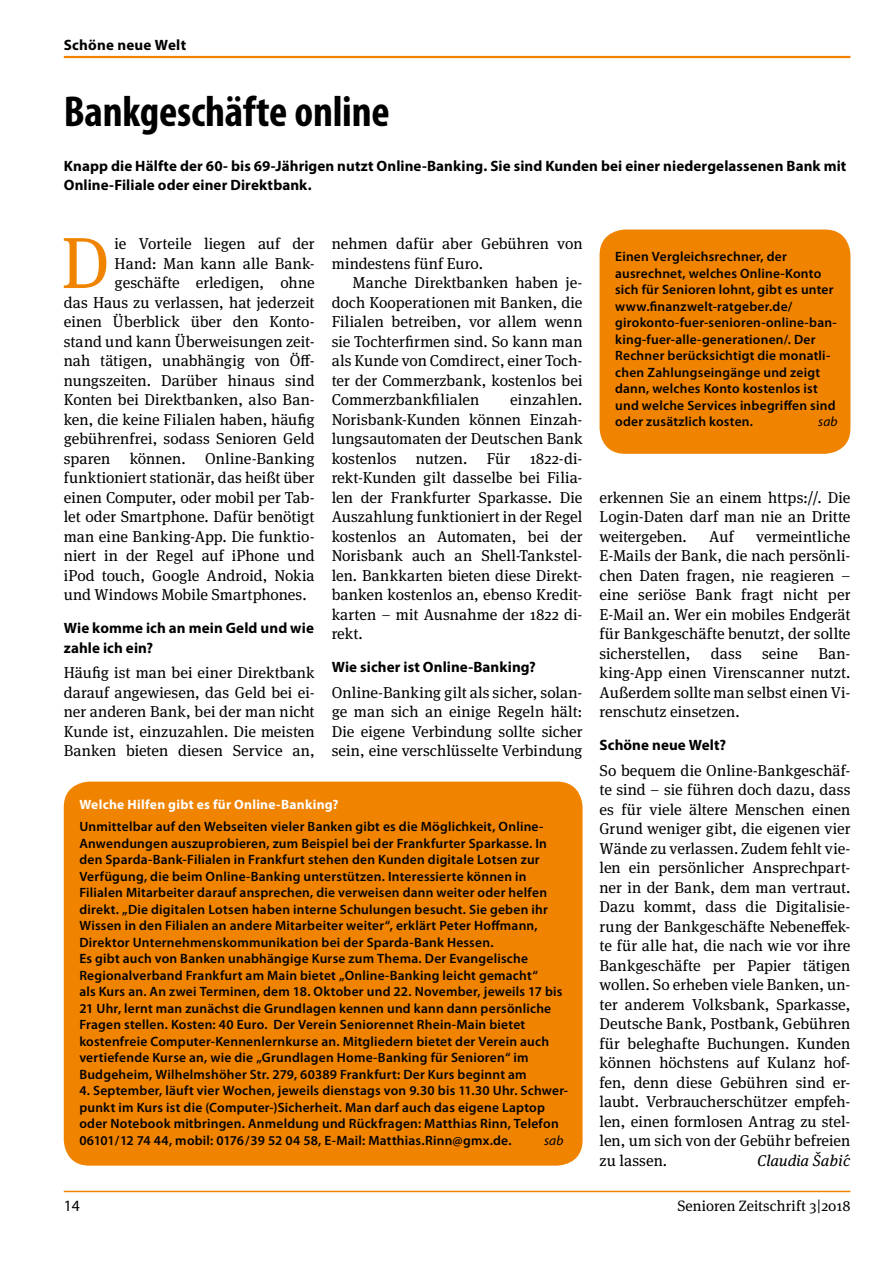
<style>
.page{position:relative;width:893px;height:1263px;background:#fff}
.page>*{position:absolute;margin:0;border:0;box-sizing:border-box;transform-origin:0 0}
.t1{font:72.3px "Meta Serif OT";color:#f08300}
.t2{font:700 condensed 43.5px "Myriad Pro";letter-spacing:-.005em;color:#000}
.t3{font:15.75px/19.5px "Meta Serif OT";letter-spacing:.005em;color:#000;text-align:justify}
.t4{font:italic 15.75px "Meta Serif OT";letter-spacing:.005em;color:#000}
.t5{font:15.75px "Myriad Pro";color:#000}
.t6{font:700 15px/19.5px "Myriad Pro";letter-spacing:.005em;color:#000}
.t7{font:15px "Meta Serif OT";letter-spacing:.005em;color:#000}
.t8{font:600 13.5px/16.5px "Myriad Pro";letter-spacing:.015em;color:#000}
.t9{font:700 13.5px "Myriad Pro";letter-spacing:.02em;color:#fff}
.t10{font:italic 13.5px "Myriad Pro";letter-spacing:.01em;color:#000}
</style>
<div class="page">
<hr style="left:64px;top:56px;width:786px;height:2px;background:#f08300">
<hr style="left:64px;top:1191px;width:786px;height:1px;background:#f08300">
<div style="left:64px;top:782px;width:519px;height:384px;background:#f08300;border-radius:26px"></div>
<div style="left:600px;top:230px;width:250px;height:224px;background:#f08300;border-radius:26px"></div>
<p class="t6" style="left:64px;top:34px;width:124px">Schöne neue Welt</p>
<h2 class="t2" style="left:64px;top:84px;width:327px">Bankgeschäfte online</h2>
<p class="t6" style="left:64px;top:155px;width:784px">Knapp die Hälfte der 60- bis 69-Jährigen nutzt Online-Banking. Sie sind Kunden bei einer niedergelassenen Bank mit<br>Online-Filiale oder einer Direktbank.</p>
<h1 class="t1" style="left:61px;top:221px;width:50px">D</h1>
<p class="t3" style="left:115px;top:234px;width:202px">ie Vorteile liegen auf der</p>
<p class="t3" style="left:115px;top:254px;width:202px">Hand: Man kann alle Bank-</p>
<p class="t3" style="left:115px;top:273px;width:202px">geschäfte erledigen, ohne</p>
<p class="t3" style="left:64px;top:293px;width:252px">das Haus zu verlassen, hat jederzeit</p>
<p class="t3" style="left:64px;top:312px;width:252px">einen Überblick über den Konto-</p>
<p class="t3" style="left:64px;top:332px;width:252px">stand und kann Überweisungen zeit-</p>
<p class="t3" style="left:64px;top:351px;width:252px">nah tätigen, unabhängig von Öff-</p>
<p class="t3" style="left:64px;top:371px;width:252px">nungszeiten. Darüber hinaus sind</p>
<p class="t3" style="left:64px;top:390px;width:252px">Konten bei Direktbanken, also Ban-</p>
<p class="t3" style="left:64px;top:410px;width:252px">ken, die keine Filialen haben, häufig</p>
<p class="t3" style="left:64px;top:429px;width:252px">gebührenfrei, sodass Senioren Geld</p>
<p class="t3" style="left:64px;top:449px;width:252px">sparen können. Online-Banking</p>
<p class="t3" style="left:64px;top:468px;width:252px">funktioniert stationär, das heißt über</p>
<p class="t3" style="left:64px;top:488px;width:252px">einen Computer, oder mobil per Tab-</p>
<p class="t3" style="left:64px;top:507px;width:252px">let oder Smartphone. Dafür benötigt</p>
<p class="t3" style="left:64px;top:527px;width:252px">man eine Banking-App. Die funktio-</p>
<p class="t3" style="left:64px;top:546px;width:252px">niert in der Regel auf iPhone und</p>
<p class="t3" style="left:64px;top:566px;width:252px">iPod touch, Google Android, Nokia</p>
<p class="t3" style="left:64px;top:585px;width:244px">und Windows Mobile Smartphones.</p>
<p class="t6" style="left:64px;top:618px;width:252px">Wie komme ich an mein Geld und wie zahle ich ein?</p>
<p class="t3" style="left:64px;top:663px;width:252px">Häufig ist man bei einer Direktbank darauf angewiesen, das Geld bei ei&shy;ner anderen Bank, bei der man nicht Kunde ist, einzuzahlen. Die meisten Banken bieten diesen Service an,</p>
<p class="t3" style="left:332px;top:234px;width:252px">nehmen dafür aber Gebühren von mindestens fünf Euro.</p>
<p class="t3" style="left:332px;top:273px;width:252px;text-indent:21px">Manche Direktbanken haben je&shy;doch Kooperationen mit Banken, die Filialen betreiben, vor allem wenn sie Tochterfirmen sind. So kann man als Kunde von Comdirect, einer Toch&shy;ter der Commerzbank, kostenlos bei Commerzbankfilialen</p>
<p class="t3" style="left:332px;top:390px;width:252px;text-indent:179px">einzahlen.<br>Norisbank-Kunden können Einzah&shy;lungsautomaten der Deutschen Bank kostenlos nutzen. Für 1822-di&shy;rekt-Kunden gilt dasselbe bei Filia&shy;len der Frankfurter Sparkasse. Die Auszahlung funktioniert in der Regel kostenlos an Automaten, bei der Norisbank auch an Shell-Tankstel&shy;len. Bankkarten bieten diese Direkt&shy;banken kostenlos an, ebenso Kredit&shy;karten – mit Ausnahme der 1822 di&shy;rekt.</p>
<p class="t6" style="left:332px;top:657px;width:206px">Wie sicher ist Online-Banking?</p>
<p class="t3" style="left:332px;top:683px;width:252px">Online-Banking gilt als sicher, solan&shy;ge man sich an einige Regeln hält:<br>Die eigene Verbindung sollte sicher sein, eine verschlüsselte Verbindung</p>
<p class="t9" style="left:79px;top:795px;width:261px">Welche Hilfen gibt es für Online-Banking?</p>
<p class="t8" style="left:79px;top:818px;width:484px">Unmittelbar auf den Webseiten vieler Banken gibt es die Möglichkeit, Online-Anwendungen auszuprobieren, zum Beispiel bei der Frankfurter Sparkasse. In den Sparda-Bank-Filialen in Frankfurt stehen den Kunden digitale Lotsen zur Verfügung, die beim Online-Banking unterstützen. Interessierte können in Filialen Mitarbeiter darauf ansprechen, die verweisen dann weiter oder helfen direkt. „Die digitalen Lotsen haben interne Schulungen besucht. Sie geben ihr Wissen in den Filialen an andere Mitarbeiter weiter“, erklärt Peter Hoffmann, Direktor Unternehmenskommunikation bei der Sparda-Bank Hessen.<br>Es gibt auch von Banken unabhängige Kurse zum Thema. Der Evangelische Regionalverband Frankfurt am Main bietet „Online-Banking leicht gemacht“<br>als Kurs an. An zwei Terminen, dem 18. Oktober und 22. November, jeweils 17 bis 21 Uhr, lernt man zunächst die Grundlagen kennen und kann dann persönliche Fragen stellen. Kosten: 40 Euro. Der Verein Seniorennet Rhein-Main bietet kostenfreie Computer-Kennenlernkurse an. Mitgliedern bietet der Verein auch vertiefende Kurse an, wie die „Grundlagen Home-Banking für Senioren“ im Budgeheim, Wilhelmshöher Str. 279, 60389 Frankfurt: Der Kurs beginnt am</p>
<p class="t8" style="left:79px;top:1082px;width:490px">4. September, läuft vier Wochen, jeweils dienstags von 9.30 bis 11.30 Uhr. Schwer&shy;punkt im Kurs ist die (Computer-)Sicherheit. Man darf auch das eigene Laptop oder Notebook mitbringen. Anmeldung und Rückfragen: Matthias Rinn, Telefon 06101/12 74 44, mobil: 0176/39 52 04 58, E-Mail: Matthias.Rinn@gmx.de.</p>
<p class="t10" style="left:544px;top:1132px;width:21px">sab</p>
<p class="t8" style="left:615px;top:248px;width:223px">Einen Vergleichsrechner, der ausrechnet, welches Online-Konto sich für Senioren lohnt, gibt es unter www.finanzwelt-ratgeber.de/ girokonto-fuer-senioren-online-ban&shy;king-fuer-alle-generationen/. Der Rechner berücksichtigt die monatli&shy;chen Zahlungseingänge und zeigt dann, welches Konto kostenlos ist und welche Services inbegriffen sind oder zusätzlich kosten.</p>
<p class="t10" style="left:818px;top:413px;width:21px">sab</p>
<p class="t3" style="left:600px;top:488px;width:252px">erkennen Sie an einem https://. Die Login-Daten darf man nie an Dritte weitergeben.</p>
<p class="t3" style="left:600px;top:527px;width:252px;text-indent:157px">vermeintliche E-Mails der Bank, die nach persönli&shy;chen Daten fragen, nie reagieren – eine seriöse Bank fragt nicht per E-Mail an. Wer ein mobiles Endgerät für Bankgeschäfte benutzt, der sollte sicherstellen,</p>
<p class="t3" style="left:709px;top:527px;width:26px">Auf</p>
<p class="t3" style="left:711px;top:644px;width:32px">dass</p>
<p class="t3" style="left:762px;top:644px;width:37px">seine</p>
<p class="t3" style="left:600px;top:644px;width:252px;text-indent:219px">Ban&shy;king-App einen Virenscanner nutzt.<br>Außerdem sollte man selbst einen Vi&shy;renschutz einsetzen.</p>
<p class="t6" style="left:600px;top:735px;width:128px">Schöne neue Welt?</p>
<p class="t3" style="left:600px;top:761px;width:252px">So bequem die Online-Bankgeschäf&shy;te sind – sie führen doch dazu, dass es für viele ältere Menschen einen Grund weniger gibt, die eigenen vier Wände zu verlassen. Zudem fehlt vie&shy;len ein persönlicher Ansprechpart&shy;ner in der Bank, dem man vertraut.<br>Dazu kommt, dass die Digitalisie&shy;rung der Bankgeschäfte Nebeneffek&shy;te für alle hat, die nach wie vor ihre Bankgeschäfte per Papier tätigen wollen. So erheben viele Banken, un&shy;ter anderem Volksbank, Sparkasse, Deutsche Bank, Postbank, Gebühren für beleghafte Buchungen. Kunden können höchstens auf Kulanz hof&shy;fen, denn diese Gebühren sind er&shy;laubt. Verbraucherschützer empfeh&shy;len, einen formlosen Antrag zu stel&shy;len, um sich von der Gebühr befreien zu lassen.</p>
<p class="t4" style="left:757px;top:1151px;width:95px">Claudia Šabi´c</p>
<p class="t5" style="left:64px;top:1197px;width:18px">14</p>
<p class="t7" style="left:677px;top:1197px;width:175px">Senioren Zeitschrift 3|2018</p>
</div>
